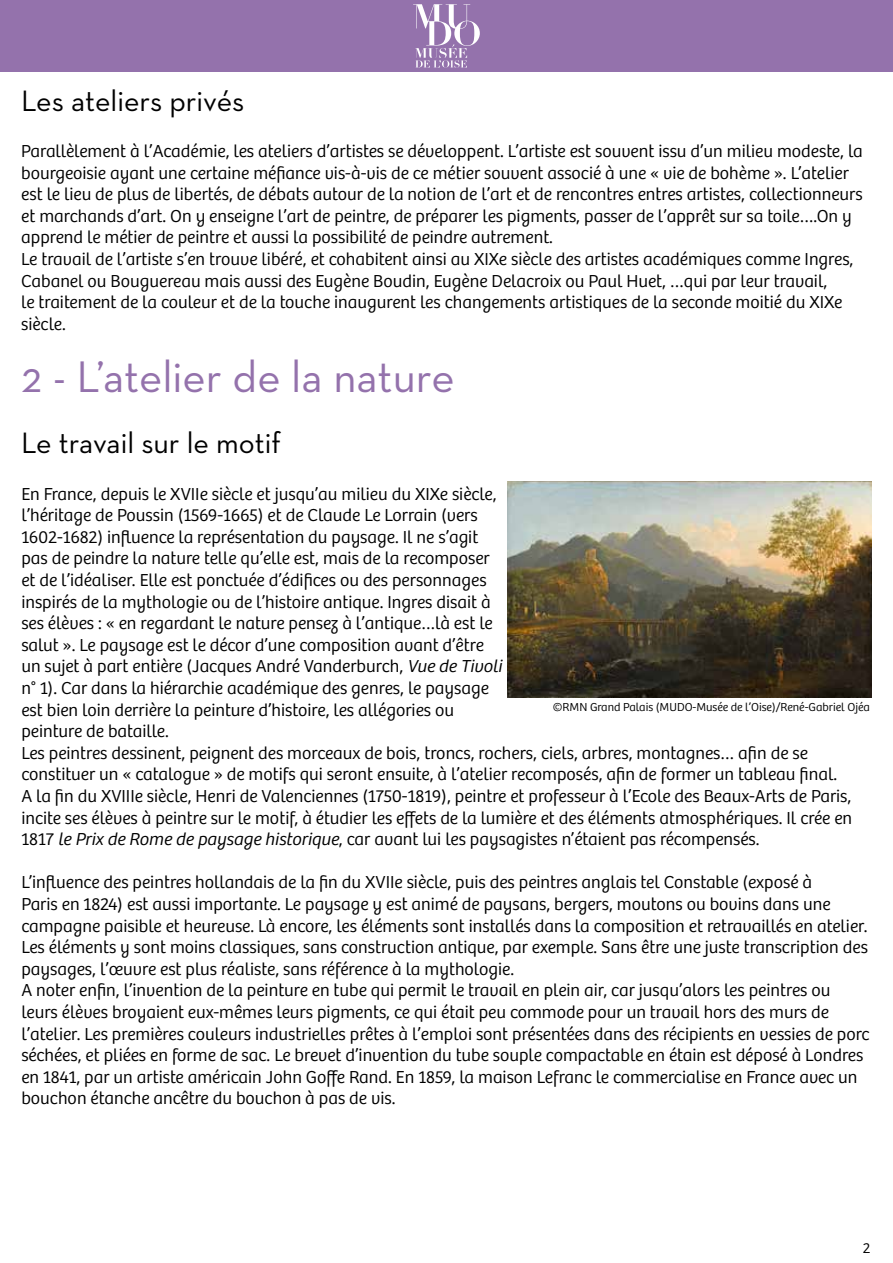
<style>
.page{position:relative;width:893px;height:1263px;background:#fff}
.page>*{position:absolute;margin:0;border:0;box-sizing:border-box;transform-origin:0 0}
.t1{font:45px "Neutra Text";color:#9472ac}
.t2{font:30px "Neutra Text";color:#000}
.t3{font:300 18px/21.6px "Bree";color:#000}
.t4{font:300 15px "Bree";color:#000}
.t5{font:300 12px "Bree";color:#000}
.s1{font-style:italic}
</style>
<div class="page">
<div style="left:0;top:0;width:893px;height:72px;background:#9472ac"></div>
<svg style="left:413px;top:4px;width:67px;height:64px"></svg>
<img style="left:508px;top:482px;width:364px;height:216px">
<h2 class="t2" style="left:21px;top:83px;width:225px">Les ateliers privés</h2>
<p class="t3" style="left:21px;top:141px;width:843px">Parallèlement à l’Académie, les ateliers d’artistes se développent. L’artiste est souvent issu d’un milieu modeste, la bourgeoisie ayant une certaine méfiance vis-à-vis de ce métier souvent associé à une « vie de bohème ». L’atelier est le lieu de plus de libertés, de débats autour de la notion de l’art et de rencontres entres artistes, collectionneurs et marchands d’art. On y enseigne l’art de peintre, de préparer les pigments, passer de l’apprêt sur sa toile….On y apprend le métier de peintre et aussi la possibilité de peindre autrement.<br>Le travail de l’artiste s’en trouve libéré, et cohabitent ainsi au XIXe siècle des artistes académiques comme Ingres, Cabanel ou Bouguereau mais aussi des Eugène Boudin, Eugène Delacroix ou Paul Huet, …qui par leur travail,<br>le traitement de la couleur et de la touche inaugurent les changements artistiques de la seconde moitié du XIXe siècle.</p>
<h1 class="t1" style="left:21px;top:349px;width:435px">2 - L’atelier de la nature</h1>
<h2 class="t2" style="left:21px;top:425px;width:261px">Le travail sur le motif</h2>
<p class="t3" style="left:21px;top:483px;width:832px">En France, depuis le XVIIe siècle et jusqu’au milieu du XIXe siècle,<br>l’héritage de Poussin (1569-1665) et de Claude Le Lorrain (vers<br>1602-1682) influence la représentation du paysage. Il ne s’agit<br>pas de peindre la nature telle qu’elle est, mais de la recomposer<br>et de l’idéaliser. Elle est ponctuée d’édifices ou des personnages<br>inspirés de la mythologie ou de l’histoire antique. Ingres disait à<br>ses élèves : « en regardant le nature pensez à l’antique…là est le<br>salut ». Le paysage est le décor d’une composition avant d’être<br>un sujet à part entière (Jacques André Vanderburch, <span class="s1">Vue de Tivoli<br></span>n° 1). Car dans la hiérarchie académique des genres, le paysage<br>est bien loin derrière la peinture d’histoire, les allégories ou<br>peinture de bataille.<br>Les peintres dessinent, peignent des morceaux de bois, troncs, rochers, ciels, arbres, montagnes… afin de se constituer un « catalogue » de motifs qui seront ensuite, à l’atelier recomposés, afin de former un tableau final.<br>A la fin du XVIIIe siècle, Henri de Valenciennes (1750-1819), peintre et professeur à l’Ecole des Beaux-Arts de Paris, incite ses élèves à peintre sur le motif, à étudier les effets de la lumière et des éléments atmosphériques. Il crée en 1817 <span class="s1">le Prix de Rome de paysage historique</span>, car avant lui les paysagistes n’étaient pas récompensés.</p>
<p class="t3" style="left:21px;top:872px;width:850px">L’influence des peintres hollandais de la fin du XVIIe siècle, puis des peintres anglais tel Constable (exposé à<br>Paris en 1824) est aussi importante. Le paysage y est animé de paysans, bergers, moutons ou bovins dans une campagne paisible et heureuse. Là encore, les éléments sont installés dans la composition et retravaillés en atelier.<br>Les éléments y sont moins classiques, sans construction antique, par exemple. Sans être une juste transcription des paysages, l’œuvre est plus réaliste, sans référence à la mythologie.<br>A noter enfin, l’invention de la peinture en tube qui permit le travail en plein air, car jusqu’alors les peintres ou leurs élèves broyaient eux-mêmes leurs pigments, ce qui était peu commode pour un travail hors des murs de l’atelier. Les premières couleurs industrielles prêtes à l’emploi sont présentées dans des récipients en vessies de porc séchées, et pliées en forme de sac. Le brevet d’invention du tube souple compactable en étain est déposé à Londres en 1841, par un artiste américain John Goffe Rand. En 1859, la maison Lefranc le commercialise en France avec un bouchon étanche ancêtre du bouchon à pas de vis.</p>
<p class="t5" style="left:553px;top:701px;width:319px">©RMN Grand Palais (MUDO-Musée de l’Oise)/René-Gabriel Ojéa</p>
<p class="t4" style="left:863px;top:1239px;width:9px">2</p>
</div>
